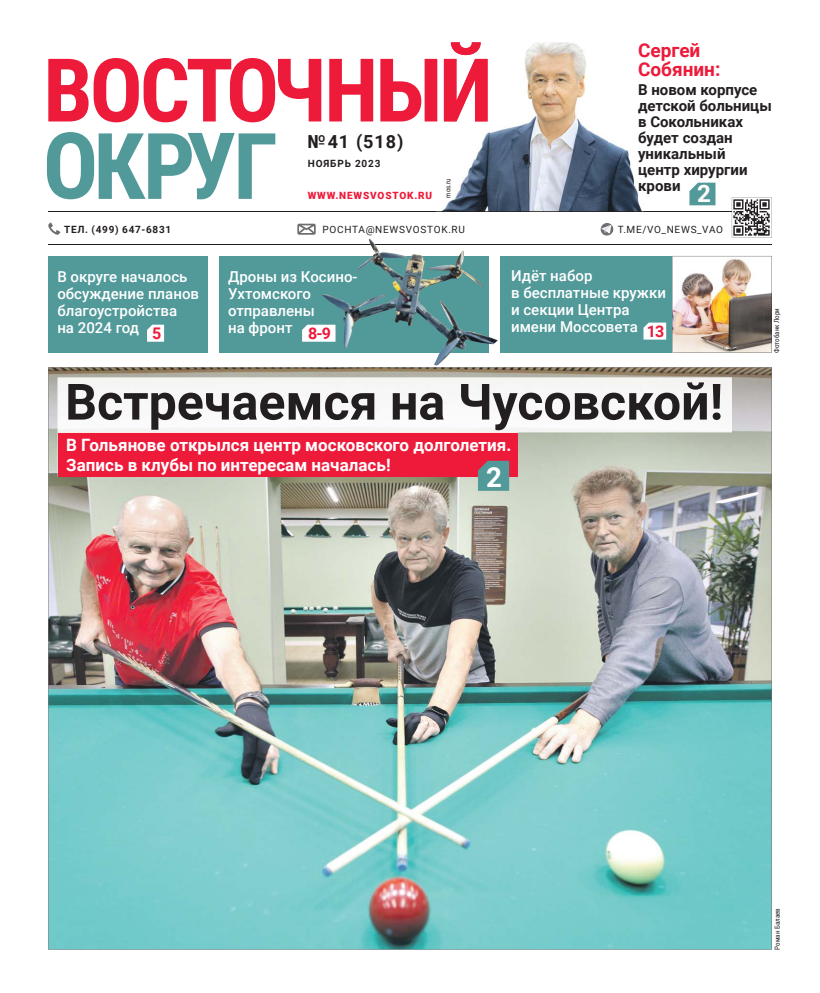
<style>
.page{position:relative;width:820px;height:993px;background:#fff}
.page>*{position:absolute;margin:0;border:0;box-sizing:border-box;transform-origin:0 0}
.t1{font:700 50px "Roboto";color:#231f20}
.t2{font:700 27.6px "Roboto";color:#fff}
.t3{font:700 24px "Roboto";color:#fff}
.t4{font:700 19px/19px "Roboto";color:#ed1a3a}
.t5{font:700 18px "Roboto";color:#231f20}
.t6{font:700 17px/20px "Roboto";color:#fff}
.t7{font:700 16px "Roboto";color:#ed1a3a}
.t8{font:500 15px/17px "Roboto";color:#fff}
.t9{font:700 15px/16px "Roboto";color:#231f20}
.t10{font:10px "Roboto";letter-spacing:.075em;color:#231f20}
.t11{font:700 10px "Roboto";letter-spacing:.075em;color:#231f20}
.t12{font:900 10px "Roboto";letter-spacing:.085em;color:#ed1a3a}
.t13{font:7px "Roboto Condensed";color:#231f20}
.s1{font-weight:700;font-size:16px;color:#ed1a3a}
</style>
<div class="page">
<img style="left:48px;top:367px;width:723px;height:582px">
<svg style="left:48px;top:58px;width:388px;height:64px"></svg>
<svg style="left:47px;top:132px;width:228px;height:67px"></svg>
<svg style="left:48px;top:222px;width:12px;height:13px"></svg>
<svg style="left:297px;top:223px;width:18px;height:12px"></svg>
<svg style="left:600px;top:223px;width:13px;height:13px"></svg>
<div style="left:48px;top:256px;width:723px;height:96px;background:#52999a"></div>
<div style="left:489px;top:255px;width:10px;height:99px;background:#fff"></div>
<hr style="left:48px;top:244px;width:723px;height:1px;background:#231f20">
<hr style="left:48px;top:211px;width:723px;height:1px;background:#231f20">
<svg style="left:731px;top:197px;width:40px;height:41px"></svg>
<div style="left:209px;top:254px;width:10px;height:99px;background:#fff"></div>
<img style="left:356px;top:238px;width:142px;height:128px">
<img style="left:672px;top:256px;width:99px;height:96px">
<svg style="left:147px;top:324px;width:17px;height:17px"></svg>
<svg style="left:302px;top:324px;width:33px;height:17px"></svg>
<img style="left:436px;top:42px;width:206px;height:169px">
<img style="left:436px;top:42px;width:51px;height:79px">
<svg style="left:689px;top:182px;width:26px;height:23px"></svg>
<div style="left:58px;top:432px;width:459px;height:44px;background:#ed1a3a"></div>
<img style="left:58px;top:377px;width:673px;height:55px">
<hr style="left:58px;top:432px;width:459px;height:1px;background:#feece6">
<svg style="left:477px;top:460px;width:32px;height:30px"></svg>
<svg style="left:643px;top:322px;width:23px;height:17px"></svg>
<p class="t5" style="left:307px;top:131px;width:97px">№41 (518)</p>
<p class="t11" style="left:307px;top:157px;width:74px">НОЯБРЬ 2023</p>
<p class="t12" style="left:307px;top:189px;width:126px">WWW.NEWSVOSTOK.RU</p>
<p class="t13" style="left:444px;top:197px;width:21px;rotate:-90deg">mos.ru</p>
<p class="t4" style="left:638px;top:41px;width:84px">Сергей<br>Собянин:</p>
<p class="t9" style="left:638px;top:82px;width:135px">В новом корпусе детской больницы в Сокольниках будет создан уникальный<br>центр хирургии крови</p>
<h3 class="t3" style="left:697px;top:180px;width:15px">2</h3>
<p class="t11" style="left:64px;top:223px;width:109px">ТЕЛ. (499) 647-6831</p>
<p class="t10" style="left:322px;top:223px;width:144px">POCHTA@NEWSVOSTOK.RU</p>
<p class="t10" style="left:617px;top:223px;width:107px">T.ME/VO_NEWS_VAO</p>
<p class="t8" style="left:511px;top:267px;width:156px">Идёт набор<br>в бесплатные кружки и секции Центра имени Моссовета</p>
<p class="t8" style="left:57px;top:268px;width:143px">В округе началось обсуждение планов благоустройства<br>на 2024 год <span class="s1">5</span></p>
<p class="t8" style="left:228px;top:268px;width:131px">Дроны из Косино-<br>Ухтомского отправлены<br>на фронт <span class="s1">8-9</span></p>
<p class="t7" style="left:646px;top:322px;width:19px">13</p>
<h1 class="t1" style="left:65px;top:373px;width:659px">Встречаемся на Чусовской!</h1>
<h2 class="t2" style="left:486px;top:461px;width:17px">2</h2>
<p class="t6" style="left:66px;top:435px;width:446px">В Гольянове открылся центр московского долголетия.<br>Запись в клубы по интересам началась!</p>
<p class="t13" style="left:772px;top:352px;width:46px;rotate:-90deg">Фотобанк Лори</p>
<p class="t13" style="left:772px;top:949px;width:43px;rotate:-90deg">Роман Балаев</p>
</div>
